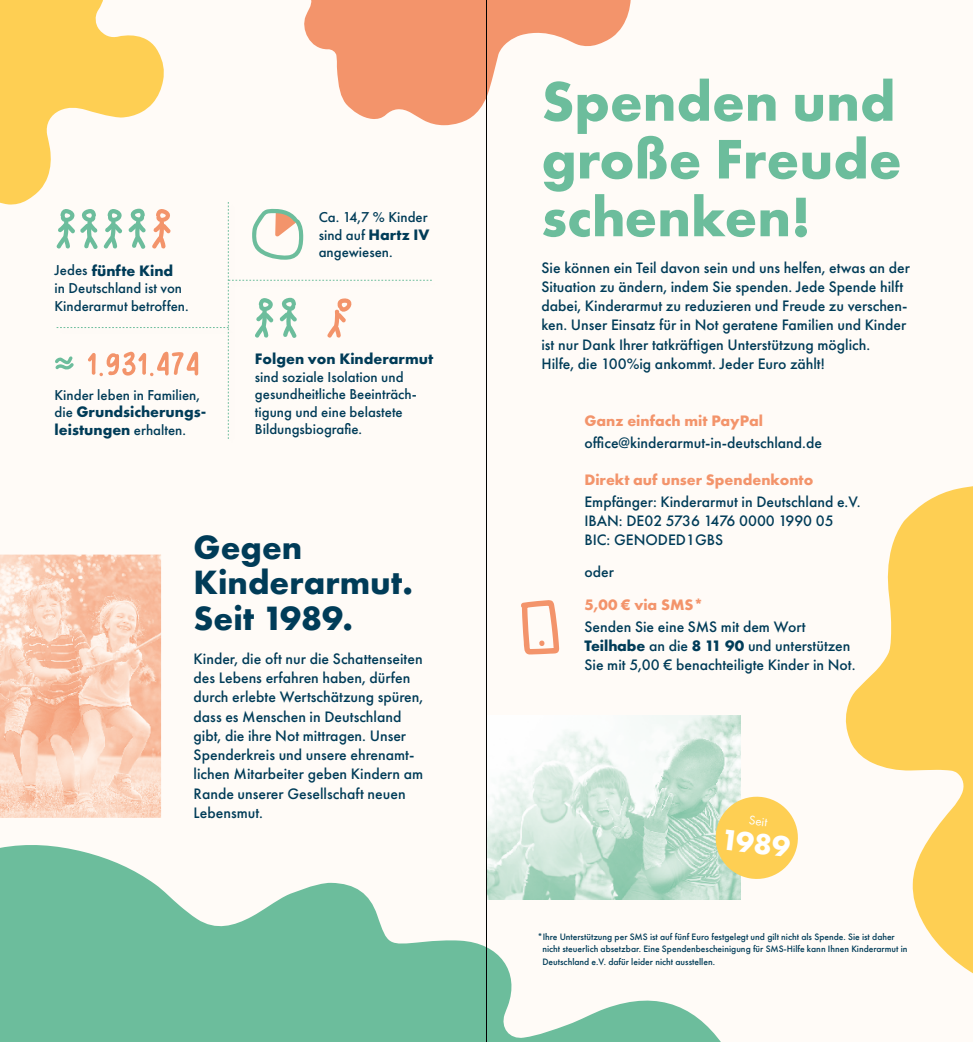
<style>
.page{position:relative;width:973px;height:1042px;background:#fff}
.page>*{position:absolute;margin:0;border:0;box-sizing:border-box;transform-origin:0 0}
.t1{font:76.83px "Better Together Spaced";letter-spacing:-.15em;color:#f3946b}
.t2{font:700 57.75px/57.8px "Futura PT";color:#6cbd9c;text-align:justify}
.t3{font:700 35px/35.4px "Futura PT";color:#003c58}
.t4{font:700 30.1px "Futura PT";color:#fff}
.t5{font:500 15.75px/19.2px "Futura PT";color:#003c58}
.t6{font:700 15.75px/17.5px "Futura PT";color:#003c58}
.t7{font:700 15.75px "Futura PT";color:#f3946b}
.t8{font:500 14.88px/17.5px "Futura PT";color:#003c58}
.t9{font:12.95px "Futura PT";color:#fff}
.t10{font:500 9.62px/12.2px "Futura PT";color:#003c58}
.s1{font-weight:500;font-size:14.88px}
.s2{font-weight:700;font-size:15.75px}
.s3{color:#6cbd9c}
.s4{font-weight:700}
</style>
<div class="page">
<div style="left:0;top:0;width:972px;height:1042px;background:#fffbf7"></div>
<img style="left:0;top:554px;width:161px;height:264px">
<img style="left:487px;top:716px;width:253px;height:184px">
<svg style="left:845px;top:486px;width:127px;height:487px;fill:#fecf53"></svg>
<svg style="left:521px;top:600px;width:38px;height:55px"></svg>
<svg style="left:0;top:842px;width:738px;height:200px;fill:#6cbd9c"></svg>
<svg style="left:0;top:0;width:164px;height:205px;fill:#fecf53"></svg>
<svg style="left:304px;top:0;width:327px;height:125px;fill:#f3946b"></svg>
<svg style="left:55px;top:202px;width:377px;height:237px"></svg>
<svg style="left:712px;top:793px;width:86px;height:89px;background:#f5d87f"></svg>
<hr style="left:486px;top:0;width:1px;height:1042px;background:#000">
<p class="t6" style="left:55px;top:261px;width:120px"><span class="s1">Jedes</span> fünfte Kind</p>
<p class="t8" style="left:55px;top:279px;width:136px">in Deutschland ist von<br>Kinderarmut betroffen.</p>
<p class="t8" style="left:318px;top:208px;width:112px;text-align:justify">Ca. 14,7 % Kinder sind auf <span class="s2">Hartz IV </span>angewiesen.</p>
<h1 class="t1" style="left:55px;top:304px;width:160px"><span class="s3">≈</span> 1.931.474</h1>
<p class="t6" style="left:255px;top:349px;width:180px">Folgen von Kinderarmut</p>
<p class="t8" style="left:255px;top:368px;width:163px">sind soziale Isolation und gesundheitliche Beeinträch&shy;tigung und eine belastete<br>Bildungsbiografie.</p>
<p class="t8" style="left:55px;top:386px;width:147px">Kinder leben in Familien,</p>
<p class="t6" style="left:55px;top:403px;width:153px"><span class="s1">die</span> Grundsicherungs&shy;leistungen <span class="s1">erhalten.</span></p>
<h3 class="t3" style="left:193px;top:529px;width:221px">Gegen<br>Kinderarmut.<br>Seit 1989.</h3>
<p class="t5" style="left:193px;top:649px;width:231px">Kinder, die oft nur die Schattenseiten des Lebens erfahren haben, dürfen durch erlebte Wertschätzung spüren, dass es Menschen in Deutschland gibt, die ihre Not mittragen. Unser<br>Spenderkreis und unsere ehrenamt&shy;lichen Mitarbeiter geben Kindern am<br>Rande unserer Gesellschaft neuen<br>Lebensmut.</p>
<h2 class="t2" style="left:541px;top:71px;width:362px">Spenden und große Freude schenken!</h2>
<p class="t5" style="left:541px;top:258px;width:370px">Sie können ein Teil davon sein und uns helfen, etwas an der Situation zu ändern, indem Sie spenden. Jede Spende hilft dabei, Kinderarmut zu reduzieren und Freude zu verschen&shy;ken. Unser Einsatz für in Not geratene Familien und Kinder ist nur Dank Ihrer tatkräftigen Unterstützung möglich.<br>Hilfe, die 100%ig ankommt. Jeder Euro zählt!</p>
<p class="t7" style="left:584px;top:410px;width:180px">Ganz einfach mit PayPal</p>
<p class="t5" style="left:584px;top:433px;width:239px">office@kinderarmut-in-deutschland.de</p>
<p class="t7" style="left:584px;top:469px;width:230px">Direkt auf unser Spendenkonto</p>
<p class="t5" style="left:584px;top:492px;width:278px">Empfänger: Kinderarmut in Deutschland e.V.<br>IBAN: DE02 5736 1476 0000 1990 05<br>BIC: GENODED1GBS</p>
<p class="t5" style="left:584px;top:562px;width:31px">oder</p>
<p class="t7" style="left:584px;top:594px;width:121px">5,00 € via SMS*</p>
<p class="t5" style="left:584px;top:617px;width:272px">Senden Sie eine SMS mit dem Wort<br><span class="s4">Teilhabe</span> an die <span class="s4">8 11 90</span> und unterstützen<br>Sie mit 5,00 € benachteiligte Kinder in Not.</p>
<p class="t9" style="left:749px;top:812px;width:20px;rotate:7deg">Seit</p>
<h3 class="t4" style="left:723px;top:819px;width:71px;rotate:7deg">1989</h3>
<p class="t10" style="left:542px;top:930px;width:367px;text-indent:-5px">*Ihre Unterstützung per SMS ist auf fünf Euro festgelegt und gilt nicht als Spende. Sie ist daher nicht steuerlich absetzbar. Eine Spendenbescheinigung für SMS-Hilfe kann Ihnen Kinderarmut in<br>Deutschland e.V. dafür leider nicht ausstellen.</p>
</div>
